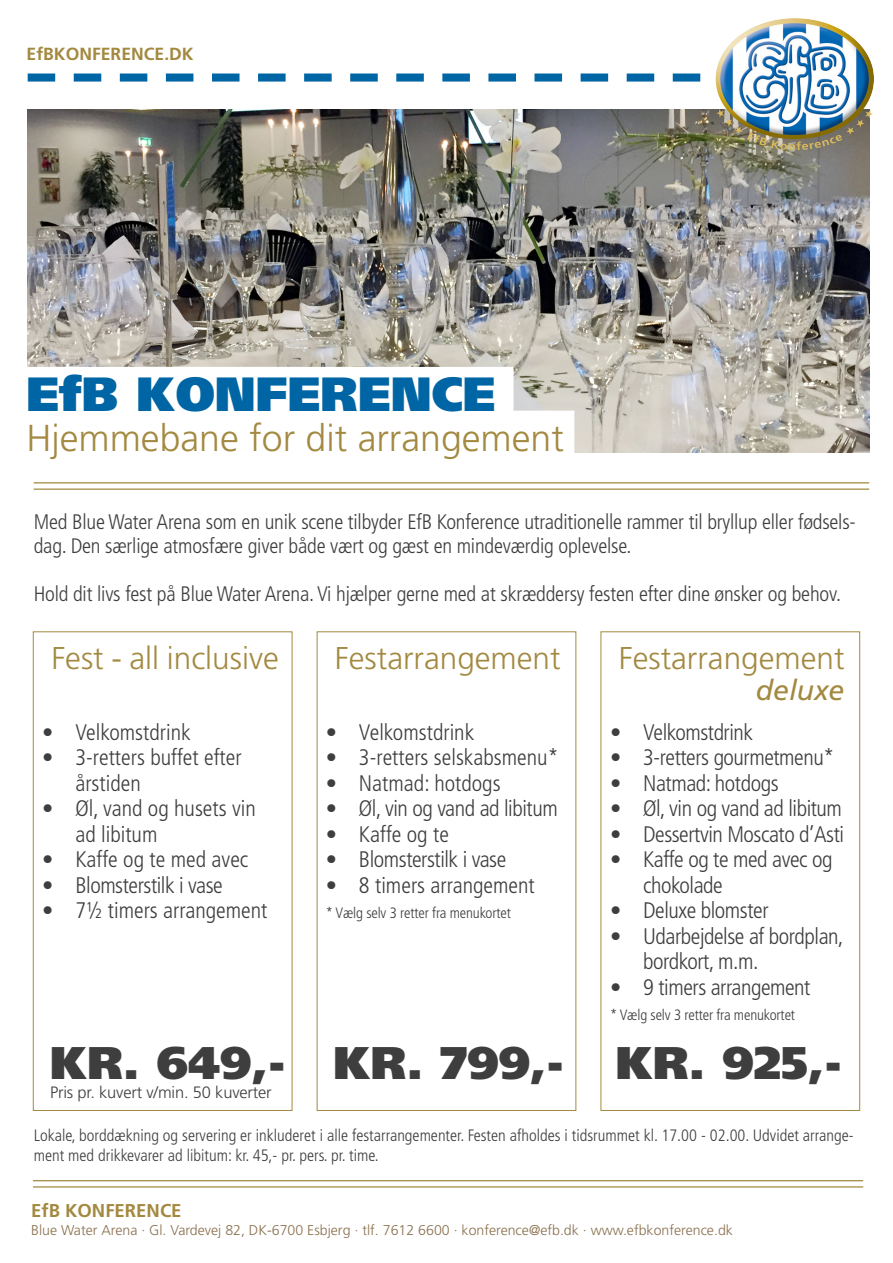
<style>
.page{position:relative;width:893px;height:1263px;background:#fff}
.page>*{position:absolute;margin:0;border:0;box-sizing:border-box;transform-origin:0 0}
.Paragraph_Style_7_mø{font:900 48px "Frutiger";color:#0065a4}
.Paragraph_Style_7_u{font:900 45.75px "Frutiger";color:#3e3e3f}
.Paragraph_Style_4_co{font:300 37.5px "Frutiger";color:#a38940}
.Paragraph_Style_4_u{font:300 31.5px "Frutiger";color:#a38940}
.Paragraph_Style_4_u-2{font:italic 28.5px "Frutiger";color:#a38940}
.t1{font:300 condensed 22.5px/25.5px "Frutiger";letter-spacing:-.02em;color:#3e3e3f}
.t2{font:300 condensed 22.5px/25.5px "Frutiger";color:#3e3e3f}
.Brødtekst{font:300 condensed 21px/24px "Frutiger";letter-spacing:-.01em;color:#3e3e3f}
.t3{font:700 18.6px "Frutiger";color:#a38940}
.t4{font:700 17.55px "Frutiger";color:#a38940}
.Brødtekst-2{font:300 condensed 16.5px/19.5px "Frutiger";color:#3e3e3f}
.Brødtekst-3{font:300 16.5px "Frutiger";letter-spacing:-.01em;color:#3e3e3f}
.Brødtekst-4{font:300 condensed 15px "Frutiger";letter-spacing:-.01em;color:#3e3e3f}
.t5{font:300 14.1px "Frutiger";color:#8a704e}
</style>
<div class="page">
<img style="left:28px;top:109px;width:841px;height:344px">
<svg style="left:28px;top:73px;width:672px;height:9px"></svg>
<img style="left:716px;top:18px;width:158px;height:91px">
<img style="left:716px;top:109px;width:157px;height:41px">
<div style="left:33px;top:631px;width:259px;height:480px;background:#fff;border:1px solid #a38940"></div>
<div style="left:317px;top:631px;width:259px;height:480px;background:#fff;border:1px solid #a38940"></div>
<div style="left:601px;top:631px;width:259px;height:480px;background:#fff;border:1px solid #a38940"></div>
<hr style="left:33px;top:1180px;width:830px;height:1px;background:#a38940">
<hr style="left:33px;top:1186px;width:830px;height:1px;background:#a38940">
<div style="left:26px;top:367px;width:487px;height:61px;background:#fff"></div>
<div style="left:26px;top:411px;width:548px;height:60px;background:#fff"></div>
<hr style="left:34px;top:482px;width:835px;height:1px;background:#a38940">
<hr style="left:34px;top:488px;width:835px;height:2px;background:#a38940">
<p class="t4" style="left:27px;top:44px;width:169px">EfBKONFERENCE.DK</p>
<p class="Paragraph_Style_7_mø" style="left:26px;top:365px;width:471px">EfB KONFERENCE</p>
<p class="Paragraph_Style_4_co" style="left:26px;top:417px;width:539px">Hjemmebane for dit arrangement</p>
<p class="Brødtekst" style="left:34px;top:510px;width:823px">Med Blue Water Arena som en unik scene tilbyder EfB Konference utraditionelle rammer til bryllup eller fødsels&shy;dag. Den særlige atmosfære giver både vært og gæst en mindeværdig oplevelse.</p>
<p class="Brødtekst" style="left:34px;top:582px;width:809px">Hold dit livs fest på Blue Water Arena. Vi hjælper gerne med at skræddersy festen efter dine ønsker og behov.</p>
<p class="Paragraph_Style_4_u" style="left:51px;top:640px;width:229px">Fest - all inclusive</p>
<p class="Paragraph_Style_4_u" style="left:335px;top:640px;width:227px">Festarrangement</p>
<p class="Paragraph_Style_4_u" style="left:619px;top:640px;width:227px">Festarrangement</p>
<p class="Paragraph_Style_4_u-2" style="left:756px;top:674px;width:90px">deluxe</p>
<p class="t1" style="left:610px;top:719px;width:145px">• Velkomstdrink</p>
<p class="t1" style="left:610px;top:745px;width:226px">• 3-retters gourmetmenu*</p>
<p class="t1" style="left:610px;top:770px;width:170px">• Natmad: hotdogs</p>
<p class="t1" style="left:610px;top:796px;width:233px">• Øl, vin og vand ad libitum</p>
<p class="t1" style="left:610px;top:821px;width:236px">• Dessertvin Moscato d’Asti</p>
<p class="t1" style="left:643px;top:847px;width:191px;text-indent:-33px">• Kaffe og te med avec og chokolade</p>
<p class="t1" style="left:610px;top:898px;width:160px">• Deluxe blomster</p>
<p class="t1" style="left:643px;top:923px;width:202px;text-indent:-33px">• Udarbejdelse af bordplan, bordkort, m.m.</p>
<p class="t1" style="left:610px;top:974px;width:202px">• 9 timers arrangement</p>
<p class="t2" style="left:42px;top:719px;width:150px">• Velkomstdrink</p>
<p class="t2" style="left:75px;top:745px;width:168px;text-indent:-33px">• 3-retters buffet efter årstiden</p>
<p class="t2" style="left:75px;top:796px;width:182px;text-indent:-33px">• Øl, vand og husets vin ad libitum</p>
<p class="t2" style="left:42px;top:847px;width:208px">• Kaffe og te med avec</p>
<p class="t1" style="left:42px;top:872px;width:182px">• Blomsterstilk i vase</p>
<p class="t2" style="left:42px;top:898px;width:227px">• 7½ timers arrangement</p>
<p class="t2" style="left:326px;top:719px;width:150px">• Velkomstdrink</p>
<p class="t2" style="left:326px;top:745px;width:234px">• 3-retters selskabsmenu*</p>
<p class="t2" style="left:326px;top:770px;width:176px">• Natmad: hotdogs</p>
<p class="t1" style="left:326px;top:796px;width:233px">• Øl, vin og vand ad libitum</p>
<p class="t2" style="left:326px;top:821px;width:125px">• Kaffe og te</p>
<p class="t1" style="left:326px;top:847px;width:182px">• Blomsterstilk i vase</p>
<p class="t2" style="left:326px;top:872px;width:211px">• 8 timers arrangement</p>
<p class="Brødtekst-4" style="left:326px;top:905px;width:187px">* Vælg selv 3 retter fra menukortet</p>
<p class="Paragraph_Style_7_u" style="left:50px;top:1035px;width:237px">KR. 649,-</p>
<p class="Brødtekst-3" style="left:50px;top:1083px;width:223px">Pris pr. kuvert v/min. 50 kuverter</p>
<p class="Paragraph_Style_7_u" style="left:334px;top:1035px;width:232px">KR. 799,-</p>
<p class="Brødtekst-4" style="left:610px;top:1006px;width:187px">* Vælg selv 3 retter fra menukortet</p>
<p class="Paragraph_Style_7_u" style="left:616px;top:1035px;width:228px">KR. 925,-</p>
<p class="Brødtekst-2" style="left:34px;top:1126px;width:821px">Lokale, borddækning og servering er inkluderet i alle festarrangementer. Festen afholdes i tidsrummet kl. 17.00 - 02.00. Udvidet arrange&shy;ment med drikkevarer ad libitum: kr. 45,- pr. pers. pr. time.</p>
<p class="t3" style="left:31px;top:1199px;width:152px">EfB KONFERENCE</p>
<p class="t5" style="left:31px;top:1222px;width:703px">Blue Water Arena · Gl. Vardevej 82, DK-6700 Esbjerg · tlf. 7612 6600 · konference@efb.dk · www.efbkonference.dk</p>
</div>
